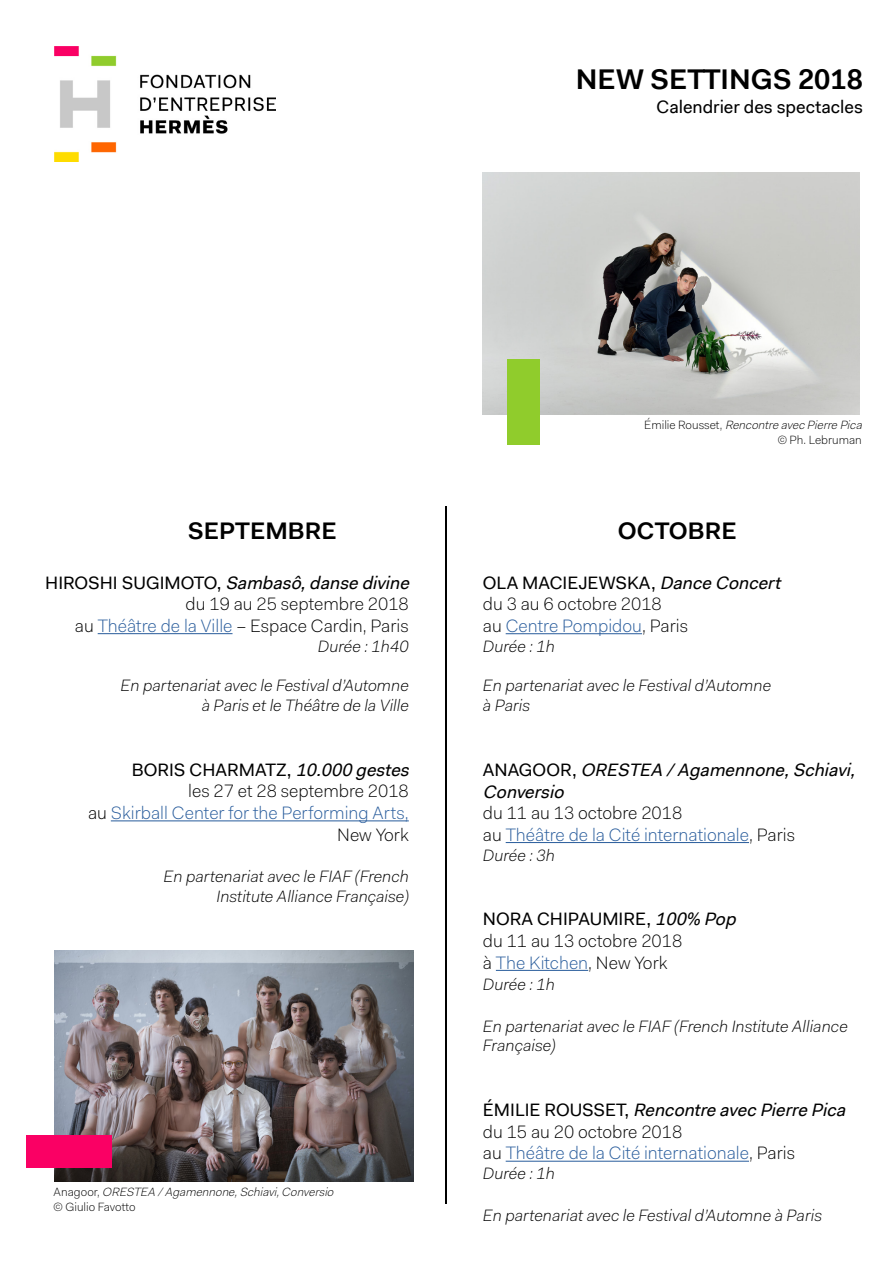
<style>
.page{position:relative;width:893px;height:1263px;background:#fff}
.page>*{position:absolute;margin:0;border:0;box-sizing:border-box;transform-origin:0 0}
.t1{font:600 28.5px "Fakt Pro";color:#000}
.t2{font:600 24px "Fakt Pro";color:#000}
.t3{font:300 18px/21.6px "Fakt";color:#275b9b}
.t4{font:300 18px/21.6px "Fakt";color:#000}
.t5{font:italic 18px/21.6px "Fakt Pro";color:#000}
.t6{font:18px "Fakt Pro";color:#000}
.t7{font:italic 300 16.5px/19.8px "Fakt";color:#000;text-align:right}
.t8{font:italic 300 12px/14.4px "Fakt";color:#000}
.t9{font:300 12px/14.4px "Fakt";color:#000;text-align:right}
.s1{font-style:normal}
.s2{color:#275b9b}
.s3{font-style:italic}
.s4{color:#000}
</style>
<div class="page">
<img style="left:54px;top:46px;width:222px;height:116px">
<hr style="left:98px;top:633px;width:134px;height:1px;background:#275b9b">
<hr style="left:111px;top:820px;width:298px;height:1px;background:#275b9b">
<hr style="left:506px;top:633px;width:136px;height:1px;background:#275b9b">
<hr style="left:506px;top:842px;width:243px;height:1px;background:#275b9b">
<hr style="left:496px;top:970px;width:92px;height:1px;background:#275b9b">
<hr style="left:506px;top:1161px;width:243px;height:1px;background:#275b9b">
<img style="left:482px;top:172px;width:377px;height:243px">
<img style="left:54px;top:950px;width:360px;height:231px">
<div style="left:27px;top:1135px;width:85px;height:33px;background:#fa0064"></div>
<div style="left:508px;top:359px;width:32px;height:85px;background:#90cc2c"></div>
<hr style="left:445px;top:506px;width:1px;height:697px;background:#000">
<h1 class="t1" style="left:576px;top:60px;width:289px">NEW SETTINGS 2018</h1>
<p class="t6" style="left:656px;top:95px;width:208px">Calendrier des spectacles</p>
<h2 class="t2" style="left:188px;top:515px;width:150px">SEPTEMBRE</h2>
<p class="t5" style="left:45px;top:571px;width:370px"><span class="s1">H I R O S H I S U G I M OTO ,</span> Sambasô,danse divine</p>
<p class="t4" style="left:75px;top:593px;width:335px;text-align:right">du 19 au 25 septembre 2018<br>au <span class="s2">Théâtre de la Ville</span> – Espace Cardin, Paris</p>
<p class="t7" style="left:318px;top:636px;width:92px">Durée : 1h40</p>
<p class="t7" style="left:121px;top:676px;width:290px">En partenariat avec le Festival d’Automne à Paris et le Théâtre de la Ville</p>
<p class="t6" style="left:132px;top:758px;width:284px">BORIS CHARMATZ, <span class="s3">10.000 gestes</span></p>
<p class="t3" style="left:88px;top:780px;width:322px;text-align:right"><span class="s4">les 27 et 28 septembre 2018<br>au</span> Skirball Center for the Performing Arts,<br><span class="s4">New York</span></p>
<p class="t7" style="left:164px;top:866px;width:247px">En partenariat avec le FIAF (French<br>Institute Alliance Française)</p>
<p class="t8" style="left:54px;top:1185px;width:285px"><span class="s1">A n a g o o r,</span> ORESTEA /Agamennone,Schiavi,Conversio <span class="s1">© Giulio Favotto</span></p>
<p class="t9" style="left:644px;top:418px;width:222px">É m i l i e R o u s s e t , <span class="s3">RencontreavecPierrePica </span>© Ph. Lebruman</p>
<h2 class="t2" style="left:618px;top:515px;width:120px">OCTOBRE</h2>
<p class="t6" style="left:483px;top:570px;width:304px">OLA MACIEJEWSKA, <span class="s3">Dance Concert</span></p>
<p class="t4" style="left:483px;top:593px;width:207px">du 3 au 6 octobre 2018<br>au <span class="s2">Centre Pompidou</span>, Paris</p>
<p class="t7" style="left:483px;top:636px;width:74px">Durée : 1h</p>
<p class="t7" style="left:483px;top:676px;width:290px;text-align:left">En partenariat avec le Festival d’Automne à Paris</p>
<p class="t5" style="left:483px;top:759px;width:379px"><span class="s1">A N A G O O R ,</span> ORESTEA /Agamennone,Schiavi,<br>Conversio</p>
<p class="t3" style="left:483px;top:802px;width:314px"><span class="s4">du 11 au 13 octobre 2018<br>au</span> Théâtre de la Cité internationale<span class="s4">, Paris</span></p>
<p class="t7" style="left:483px;top:845px;width:74px">Durée : 3h</p>
<p class="t6" style="left:483px;top:907px;width:259px">NORA CHIPAUMIRE, <span class="s3">100% Pop</span></p>
<p class="t4" style="left:483px;top:930px;width:201px">du 11 au 13 octobre 2018 à <span class="s2">The Kitchen</span>, New York</p>
<p class="t7" style="left:483px;top:974px;width:74px">Durée : 1h</p>
<p class="t7" style="left:483px;top:1016px;width:366px;text-align:left">En partenariat avec le FIAF (French Institute Alliance<br>Française)</p>
<p class="t5" style="left:483px;top:1099px;width:369px"><span class="s1">É M I L I E R O U S S E T,</span> Rencontre avecPierre Pica</p>
<p class="t3" style="left:483px;top:1121px;width:314px"><span class="s4">du 15 au 20 octobre 2018<br>au</span> Théâtre de la Cité internationale<span class="s4">, Paris</span></p>
<p class="t7" style="left:483px;top:1163px;width:74px">Durée : 1h</p>
<p class="t7" style="left:483px;top:1205px;width:341px">En partenariat avec le Festival d’Automne à Paris</p>
</div>
